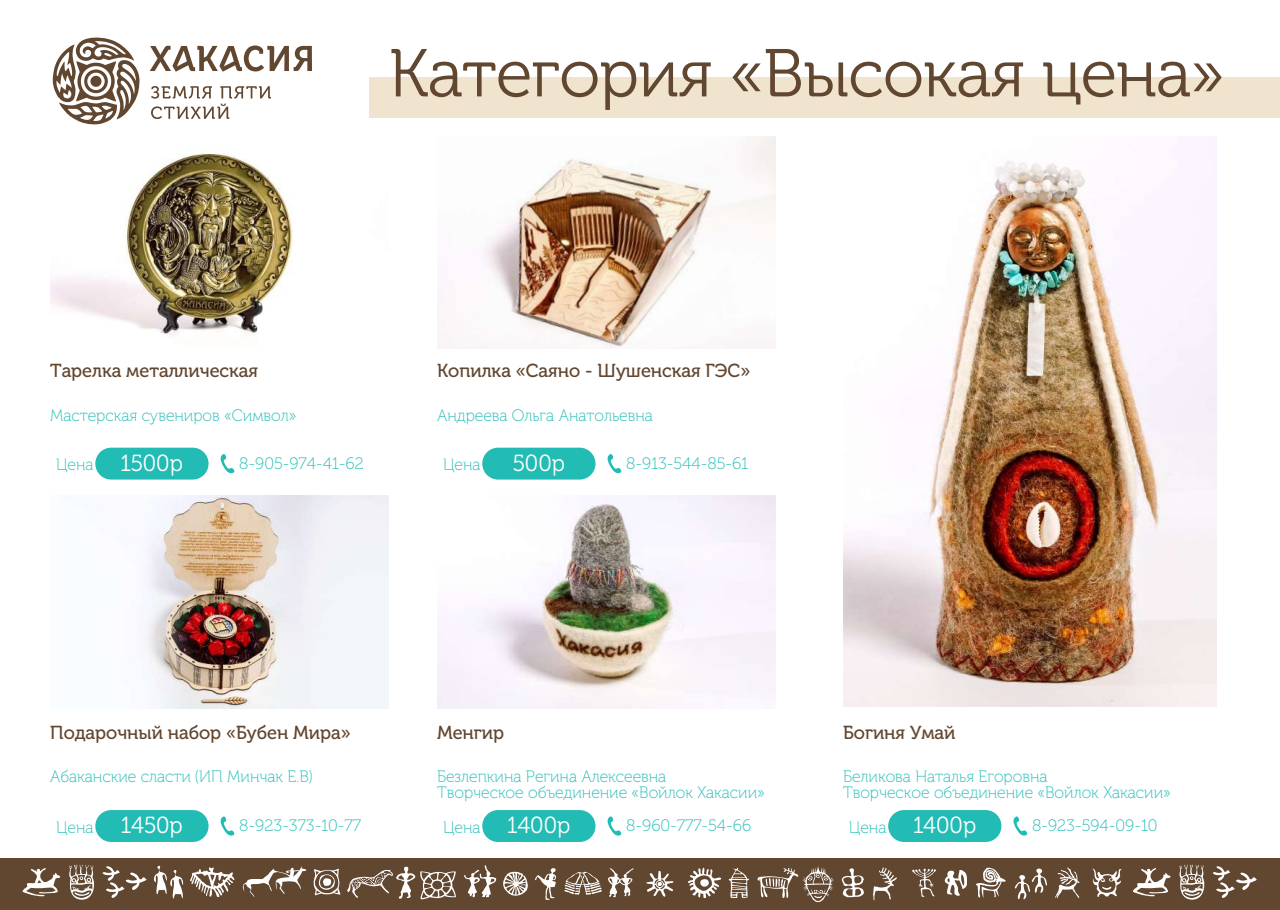
<style>
.page{position:relative;width:1280px;height:910px;background:#fff}
.page>*{position:absolute;margin:0;border:0;box-sizing:border-box;transform-origin:0 0}
.t1{font:67.5px "Museo Cyrillic 300";letter-spacing:-.01em;color:#614630}
.t2{font:23.25px "Museo Cyrillic 300";color:#fff}
.t3{font:18.75px "Museo Cyrillic 500";color:#614630}
.t4{font:16.5px/16.5px "Museo Cyrillic 100";color:#22bcb5}
</style>
<div class="page">
<svg style="left:53px;top:38px;width:87px;height:86px"></svg>
<svg style="left:151px;top:86px;width:120px;height:33px"></svg>
<svg style="left:150px;top:45px;width:162px;height:27px"></svg>
<div style="left:0;top:859px;width:1280px;height:51px;background:#614630"></div>
<div style="left:369px;top:77px;width:910px;height:41px;background:#f0e4cf"></div>
<img style="left:843px;top:136px;width:373px;height:570px">
<svg style="left:313px;top:869px;width:28px;height:26px"></svg>
<svg style="left:347px;top:867px;width:109px;height:32px"></svg>
<svg style="left:242px;top:866px;width:64px;height:31px"></svg>
<svg style="left:69px;top:864px;width:25px;height:36px"></svg>
<svg style="left:23px;top:868px;width:37px;height:28px"></svg>
<svg style="left:154px;top:865px;width:80px;height:34px"></svg>
<svg style="left:102px;top:866px;width:45px;height:32px"></svg>
<svg style="left:841px;top:868px;width:23px;height:29px"></svg>
<svg style="left:688px;top:867px;width:34px;height:32px"></svg>
<svg style="left:873px;top:867px;width:24px;height:33px"></svg>
<svg style="left:728px;top:868px;width:21px;height:30px"></svg>
<svg style="left:757px;top:866px;width:77px;height:36px"></svg>
<svg style="left:1055px;top:868px;width:24px;height:30px"></svg>
<svg style="left:975px;top:868px;width:31px;height:30px"></svg>
<svg style="left:1092px;top:868px;width:30px;height:29px"></svg>
<svg style="left:912px;top:869px;width:24px;height:28px"></svg>
<svg style="left:944px;top:870px;width:23px;height:26px"></svg>
<svg style="left:1014px;top:868px;width:33px;height:32px"></svg>
<svg style="left:503px;top:872px;width:25px;height:24px"></svg>
<svg style="left:535px;top:868px;width:21px;height:32px"></svg>
<svg style="left:464px;top:865px;width:32px;height:32px"></svg>
<svg style="left:608px;top:868px;width:26px;height:29px"></svg>
<svg style="left:564px;top:872px;width:38px;height:23px"></svg>
<svg style="left:646px;top:870px;width:28px;height:27px"></svg>
<svg style="left:1179px;top:864px;width:26px;height:36px"></svg>
<svg style="left:1133px;top:868px;width:38px;height:28px"></svg>
<svg style="left:1213px;top:866px;width:44px;height:32px"></svg>
<div style="left:95px;top:448px;width:114px;height:32px;background:#22bcb5;border-radius:16px"></div>
<svg style="left:220px;top:454px;width:15px;height:19px"></svg>
<div style="left:482px;top:448px;width:113px;height:32px;background:#22bcb5;border-radius:16px"></div>
<svg style="left:607px;top:454px;width:15px;height:19px"></svg>
<div style="left:95px;top:810px;width:114px;height:32px;background:#22bcb5;border-radius:16px"></div>
<svg style="left:220px;top:816px;width:15px;height:20px"></svg>
<div style="left:482px;top:810px;width:113px;height:32px;background:#22bcb5;border-radius:16px"></div>
<svg style="left:607px;top:816px;width:15px;height:20px"></svg>
<div style="left:888px;top:810px;width:113px;height:32px;background:#22bcb5;border-radius:16px"></div>
<svg style="left:1013px;top:816px;width:15px;height:20px"></svg>
<img style="left:140px;top:496px;width:249px;height:212px">
<img style="left:437px;top:496px;width:339px;height:212px">
<img style="left:50px;top:152px;width:243px;height:185px">
<img style="left:437px;top:136px;width:339px;height:213px">
<h1 class="t1" style="left:389px;top:37px;width:837px">Категория «Высокая цена»</h1>
<p class="t3" style="left:50px;top:360px;width:209px">Тарелка металлическая</p>
<p class="t4" style="left:50px;top:408px;width:248px">Мастерская сувениров «Символ»</p>
<p class="t3" style="left:437px;top:360px;width:315px">Копилка «Саяно - Шушенская ГЭС»</p>
<p class="t4" style="left:437px;top:408px;width:217px">Андреева Ольга Анатольевна</p>
<p class="t4" style="left:56px;top:457px;width:39px">Цена</p>
<h2 class="t2" style="left:121px;top:450px;width:63px">1500р</h2>
<p class="t4" style="left:239px;top:455px;width:126px">8-905-974-41-62</p>
<p class="t4" style="left:443px;top:457px;width:39px">Цена</p>
<h2 class="t2" style="left:513px;top:450px;width:54px">500р</h2>
<p class="t4" style="left:626px;top:455px;width:123px">8-913-544-85-61</p>
<p class="t3" style="left:50px;top:723px;width:302px">Подарочный набор «Бубен Мира»</p>
<p class="t4" style="left:50px;top:768px;width:264px">Абаканские сласти (ИП Минчак Е.В)</p>
<p class="t3" style="left:437px;top:723px;width:69px">Менгир</p>
<p class="t4" style="left:437px;top:768px;width:329px">Безлепкина Регина Алексеевна<br>Творческое объединение «Войлок Хакасии»</p>
<p class="t3" style="left:843px;top:723px;width:114px">Богиня Умай</p>
<p class="t4" style="left:843px;top:768px;width:329px">Беликова Наталья Егоровна<br>Творческое объединение «Войлок Хакасии»</p>
<p class="t4" style="left:56px;top:819px;width:39px">Цена</p>
<h2 class="t2" style="left:121px;top:813px;width:63px">1450р</h2>
<p class="t4" style="left:239px;top:817px;width:123px">8-923-373-10-77</p>
<p class="t4" style="left:443px;top:819px;width:39px">Цена</p>
<h2 class="t2" style="left:507px;top:813px;width:64px">1400р</h2>
<p class="t4" style="left:626px;top:817px;width:126px">8-960-777-54-66</p>
<p class="t4" style="left:849px;top:819px;width:39px">Цена</p>
<h2 class="t2" style="left:913px;top:813px;width:64px">1400р</h2>
<p class="t4" style="left:1032px;top:817px;width:127px">8-923-594-09-10</p>
</div>
